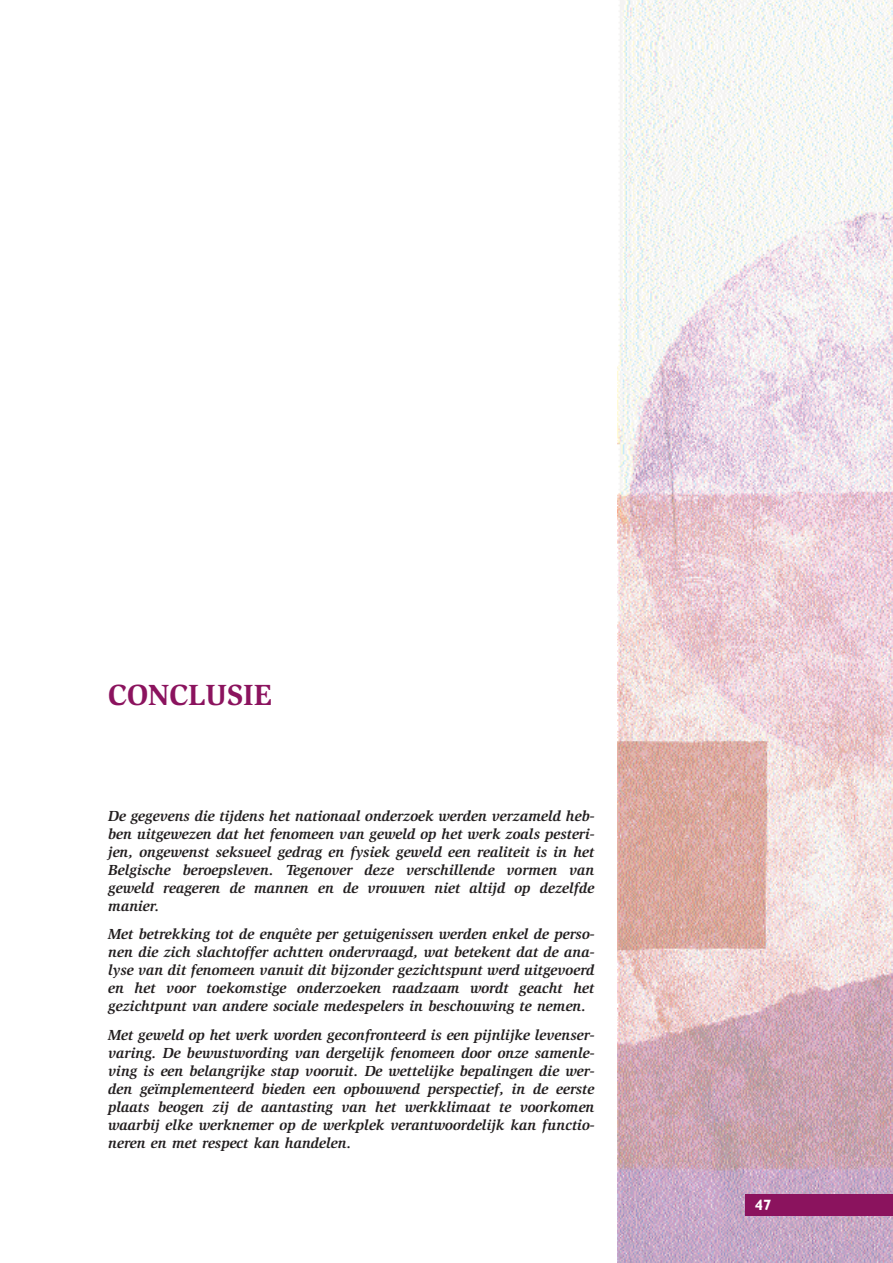
<style>
.page{position:relative;width:893px;height:1263px;background:#fff}
.page>*{position:absolute;margin:0;border:0;box-sizing:border-box;transform-origin:0 0}
.t1{font:700 30px "Slimbach";color:#8b135e}
.t2{font:italic 700 15px/18px "Slimbach";color:#231f20;text-align:justify}
.t3{font:700 15px "Gill Sans";color:#fff}
</style>
<div class="page">
<img style="left:617px;top:0;width:275px;height:1263px">
<div style="left:745px;top:1195px;width:147px;height:21px;background:#8b135e"></div>
<h1 class="t1" style="left:108px;top:683px;width:165px">CONCLUSIE</h1>
<p class="t2" style="left:108px;top:808px;width:487px">De gegevens die tijdens het nationaal onderzoek werden verzameld heb&shy;ben uitgewezen dat het fenomeen van geweld op het werk zoals pesteri&shy;jen, ongewenst seksueel gedrag en fysiek geweld een realiteit is in het Belgische beroepsleven. Tegenover deze verschillende vormen van geweld reageren de mannen en de vrouwen niet altijd op dezelfde manier.</p>
<p class="t2" style="left:108px;top:926px;width:488px">Met betrekking tot de enquête per getuigenissen werden enkel de perso&shy;nen die zich slachtoffer achtten ondervraagd, wat betekent dat de ana&shy;lyse van dit fenomeen vanuit dit bijzonder gezichtspunt werd uitgevoerd en het voor toekomstige onderzoeken raadzaam wordt geacht het gezichtpunt van andere sociale medespelers in beschouwing te nemen.</p>
<p class="t2" style="left:108px;top:1027px;width:487px">Met geweld op het werk worden geconfronteerd is een pijnlijke levenser&shy;varing. De bewustwording van dergelijk fenomeen door onze samenle&shy;ving is een belangrijke stap vooruit. De wettelijke bepalingen die wer&shy;den geïmplementeerd bieden een opbouwend perspectief, in de eerste plaats beogen zij de aantasting van het werkklimaat te voorkomen waarbij elke werknemer op de werkplek verantwoordelijk kan functio&shy;neren en met respect kan handelen.</p>
<p class="t3" style="left:755px;top:1200px;width:18px">47</p>
</div>
